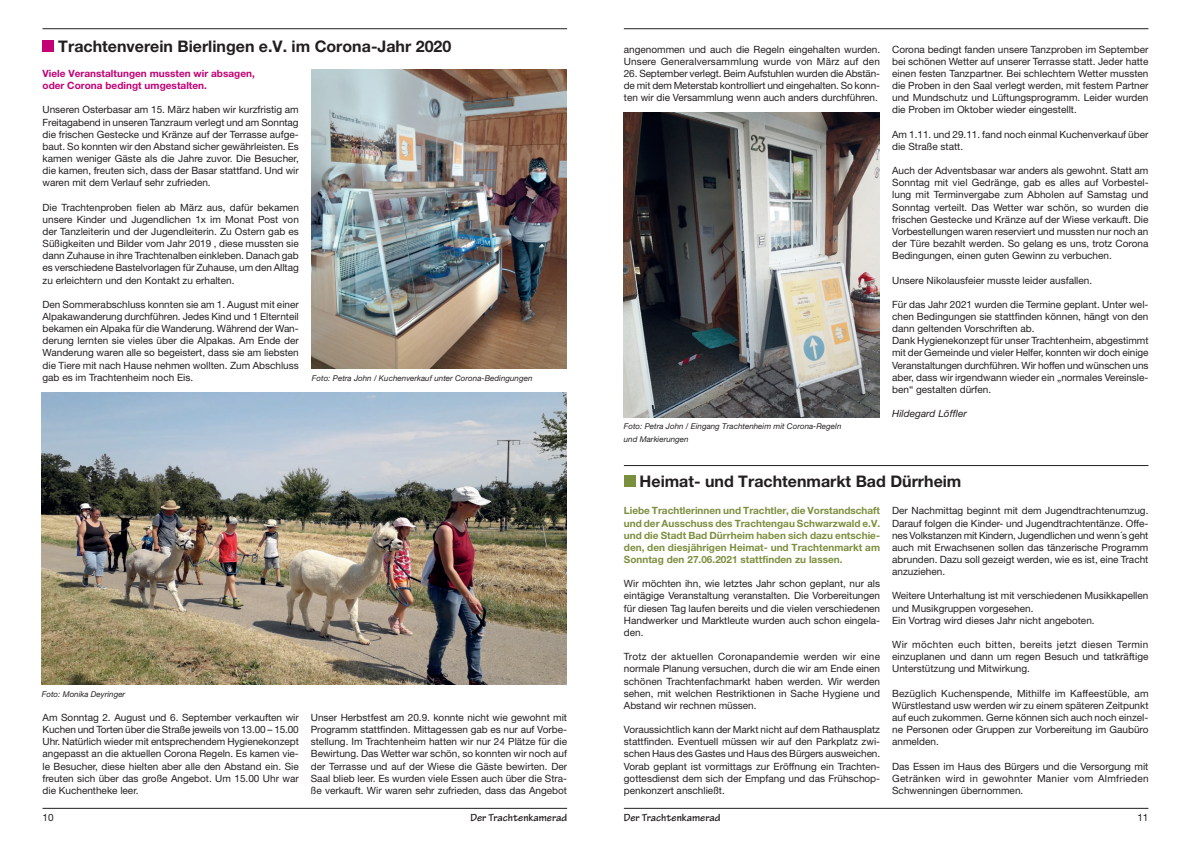
<style>
.page{position:relative;width:1191px;height:842px;background:#fff}
.page>*{position:absolute;margin:0;border:0;box-sizing:border-box;transform-origin:0 0}
.t1{font:700 16px "Helvetica Neue 75";color:#231f20}
.t2{font:700 11px "Tekton Pro";color:#231f20}
.t3{font:10px/12.1px "Helvetica Neue";color:#231f20;text-align:justify}
.t4{font:700 10px/12.2px "Helvetica Neue 75";letter-spacing:.005em;color:#7c8f3f;text-align:justify}
.t5{font:700 10px/12.2px "Helvetica Neue 75";letter-spacing:.005em;color:#c30175}
.t6{font:italic 10px "Helvetica Neue 56";letter-spacing:.005em;color:#231f20}
.t7{font:10px "Helvetica Neue 55";color:#231f20}
.t8{font:italic 8px/12.2px "Helvetica Neue 56";letter-spacing:.005em;color:#231f20}
</style>
<div class="page">
<hr style="left:43px;top:808px;width:524px;height:1px;background:#231f20">
<hr style="left:624px;top:808px;width:524px;height:1px;background:#231f20">
<hr style="left:43px;top:28px;width:524px;height:1px;background:#231f20">
<hr style="left:624px;top:28px;width:524px;height:1px;background:#231f20">
<div style="left:43px;top:41px;width:11px;height:11px;background:#c30175"></div>
<div style="left:624px;top:475px;width:11px;height:12px;background:#7c8f3f"></div>
<img style="left:42px;top:393px;width:524px;height:291px">
<img style="left:312px;top:69px;width:254px;height:300px">
<img style="left:624px;top:112px;width:255px;height:305px">
<hr style="left:624px;top:465px;width:524px;height:1px;background:#231f20">
<h1 class="t1" style="left:58px;top:36px;width:394px">Trachtenverein Bierlingen e.V. im Corona-Jahr 2020</h1>
<p class="t3" style="left:624px;top:43px;width:258px">angenommen und auch die Regeln eingehalten wurden.<br>Unsere Generalversammlung wurde von März auf den</p>
<p class="t3" style="left:624px;top:67px;width:258px">26. September verlegt. Beim Aufstuhlen wurden die Abstän&shy;de mit dem Meterstab kontrolliert und eingehalten. So konn&shy;ten wir die Versammlung wenn auch anders durchführen.</p>
<p class="t5" style="left:43px;top:67px;width:214px">Viele Veranstaltungen mussten wir absagen, oder Corona bedingt umgestalten.</p>
<p class="t3" style="left:43px;top:104px;width:258px">Unseren Osterbasar am 15. März haben wir kurzfristig am Freitagabend in unseren Tanzraum verlegt und am Sonntag die frischen Gestecke und Kränze auf der Terrasse aufge&shy;baut. So konnten wir den Abstand sicher gewährleisten. Es kamen weniger Gäste als die Jahre zuvor. Die Besucher, die kamen, freuten sich, dass der Basar stattfand. Und wir waren mit dem Verlauf sehr zufrieden.</p>
<p class="t3" style="left:43px;top:201px;width:258px">Die Trachtenproben fielen ab März aus, dafür bekamen unsere Kinder und Jugendlichen 1x im Monat Post von der Tanzleiterin und der Jugendleiterin. Zu Ostern gab es Süßigkeiten und Bilder vom Jahr 2019 , diese mussten sie dann Zuhause in ihre Trachtenalben einkleben. Danach gab es verschiedene Bastelvorlagen für Zuhause, um den Alltag zu erleichtern und den Kontakt zu erhalten.</p>
<p class="t3" style="left:43px;top:298px;width:258px">Den Sommerabschluss konnten sie am 1. August mit einer Alpakawanderung durchführen. Jedes Kind und 1 Elternteil bekamen ein Alpaka für die Wanderung. Während der Wan&shy;derung lernten sie vieles über die Alpakas. Am Ende der Wanderung waren alle so begeistert, dass sie am liebsten die Tiere mit nach Hause nehmen wollten. Zum Abschluss gab es im Trachtenheim noch Eis.</p>
<p class="t8" style="left:312px;top:372px;width:222px">Foto: Petra John / Kuchenverkauf unter Corona-Bedingungen</p>
<p class="t8" style="left:624px;top:420px;width:219px">Foto: Petra John / Eingang Trachtenheim mit Corona-Regeln und Markierungen</p>
<p class="t3" style="left:892px;top:43px;width:258px">Corona bedingt fanden unsere Tanzproben im September bei schönen Wetter auf unserer Terrasse statt. Jeder hatte einen festen Tanzpartner. Bei schlechtem Wetter mussten die Proben in den Saal verlegt werden, mit festem Partner und Mundschutz und Lüftungsprogramm. Leider wurden die Proben im Oktober wieder eingestellt.</p>
<p class="t3" style="left:892px;top:128px;width:258px">Am 1.11. und 29.11. fand noch einmal Kuchenverkauf über die Straße statt.</p>
<p class="t3" style="left:892px;top:164px;width:258px">Auch der Adventsbasar war anders als gewohnt. Statt am Sonntag mit viel Gedränge, gab es alles auf Vorbestel&shy;lung mit Terminvergabe zum Abholen auf Samstag und Sonntag verteilt. Das Wetter war schön, so wurden die frischen Gestecke und Kränze auf der Wiese verkauft. Die Vorbestellungen waren reserviert und mussten nur noch an der Türe bezahlt werden. So gelang es uns, trotz Corona Bedingungen, einen guten Gewinn zu verbuchen.</p>
<p class="t3" style="left:892px;top:274px;width:202px">Unsere Nikolausfeier musste leider ausfallen.</p>
<p class="t3" style="left:892px;top:298px;width:258px;text-align:left">Für das Jahr 2021 wurden die Termine geplant. Unter wel&shy;chen Bedingungen sie stattfinden können, hängt von den dann geltenden Vorschriften ab.<br>Dank Hygienekonzept für unser Trachtenheim, abgestimmt mit der Gemeinde und vieler Helfer, konnten wir doch einige Veranstaltungen durchführen. Wir hoffen und wünschen uns aber, dass wir irgendwann wieder ein „normales Vereinsle&shy;ben“ gestalten dürfen.</p>
<p class="t6" style="left:892px;top:408px;width:76px">Hildegard Löffler</p>
<p class="t8" style="left:42px;top:688px;width:85px">Foto: Monika Deyringer</p>
<p class="t3" style="left:43px;top:711px;width:258px">Am Sonntag 2. August und 6. September verkauften wir Kuchen und Torten über die Straße jeweils von 13.00 – 15.00<br>Uhr. Natürlich wieder mit entsprechendem Hygienekonzept angepasst an die aktuellen Corona Regeln. Es kamen vie&shy;le Besucher, diese hielten aber alle den Abstand ein. Sie freuten sich über das große Angebot. Um 15.00 Uhr war die Kuchentheke leer.</p>
<p class="t3" style="left:311px;top:711px;width:258px">Unser Herbstfest am 20.9. konnte nicht wie gewohnt mit Programm stattfinden. Mittagessen gab es nur auf Vorbe&shy;stellung. Im Trachtenheim hatten wir nur 24 Plätze für die Bewirtung. Das Wetter war schön, so konnten wir noch auf der Terrasse und auf der Wiese die Gäste bewirten. Der Saal blieb leer. Es wurden viele Essen auch über die Stra&shy;ße verkauft. Wir waren sehr zufrieden, dass das Angebot</p>
<h1 class="t1" style="left:639px;top:471px;width:323px">Heimat- und Trachtenmarkt Bad Dürrheim</h1>
<p class="t4" style="left:624px;top:504px;width:258px">Liebe Trachtlerinnen und Trachtler, die Vorstandschaft und der Ausschuss des Trachtengau Schwarzwald e.V. und die Stadt Bad Dürrheim haben sich dazu entschie&shy;den, den diesjährigen Heimat- und Trachtenmarkt am Sonntag den 27.06.2021 stattfinden zu lassen.</p>
<p class="t3" style="left:624px;top:577px;width:258px">Wir möchten ihn, wie letztes Jahr schon geplant, nur als eintägige Veranstaltung veranstalten. Die Vorbereitungen für diesen Tag laufen bereits und die vielen verschiedenen Handwerker und Marktleute wurden auch schon eingela&shy;den.</p>
<p class="t3" style="left:624px;top:650px;width:258px">Trotz der aktuellen Coronapandemie werden wir eine normale Planung versuchen, durch die wir am Ende einen schönen Trachtenfachmarkt haben werden. Wir werden sehen, mit welchen Restriktionen in Sache Hygiene und Abstand wir rechnen müssen.</p>
<p class="t3" style="left:624px;top:723px;width:258px">Voraussichtlich kann der Markt nicht auf dem Rathausplatz stattfinden. Eventuell müssen wir auf den Parkplatz zwi&shy;schen Haus des Gastes und Haus des Bürgers ausweichen.<br>Vorab geplant ist vormittags zur Eröffnung ein Trachten&shy;gottesdienst dem sich der Empfang und das Frühschop&shy;penkonzert anschließt.</p>
<p class="t3" style="left:892px;top:505px;width:258px">Der Nachmittag beginnt mit dem Jugendtrachtenumzug.<br>Darauf folgen die Kinder- und Jugendtrachtentänze. Offe&shy;nes Volkstanzen mit Kindern, Jugendlichen und wenn´s geht auch mit Erwachsenen sollen das tänzerische Programm abrunden. Dazu soll gezeigt werden, wie es ist, eine Tracht anzuziehen.</p>
<p class="t3" style="left:892px;top:590px;width:258px;text-align:left">Weitere Unterhaltung ist mit verschiedenen Musikkapellen und Musikgruppen vorgesehen.<br>Ein Vortrag wird dieses Jahr nicht angeboten.</p>
<p class="t3" style="left:892px;top:638px;width:258px">Wir möchten euch bitten, bereits jetzt diesen Termin einzuplanen und dann um regen Besuch und tatkräftige Unterstützung und Mitwirkung.</p>
<p class="t3" style="left:892px;top:687px;width:258px">Bezüglich Kuchenspende, Mithilfe im Kaffeestüble, am Würstlestand usw werden wir zu einem späteren Zeitpunkt auf euch zukommen. Gerne können sich auch noch einzel&shy;ne Personen oder Gruppen zur Vorbereitung im Gaubüro anmelden.</p>
<p class="t3" style="left:892px;top:760px;width:258px">Das Essen im Haus des Bürgers und die Versorgung mit Getränken wird in gewohnter Manier vom Almfrieden Schwenningen übernommen.</p>
<p class="t7" style="left:43px;top:812px;width:13px">10</p>
<p class="t2" style="left:470px;top:811px;width:98px">Der Trachtenkamerad</p>
<p class="t2" style="left:624px;top:811px;width:98px">Der Trachtenkamerad</p>
<p class="t7" style="left:1137px;top:812px;width:13px">11</p>
</div>
